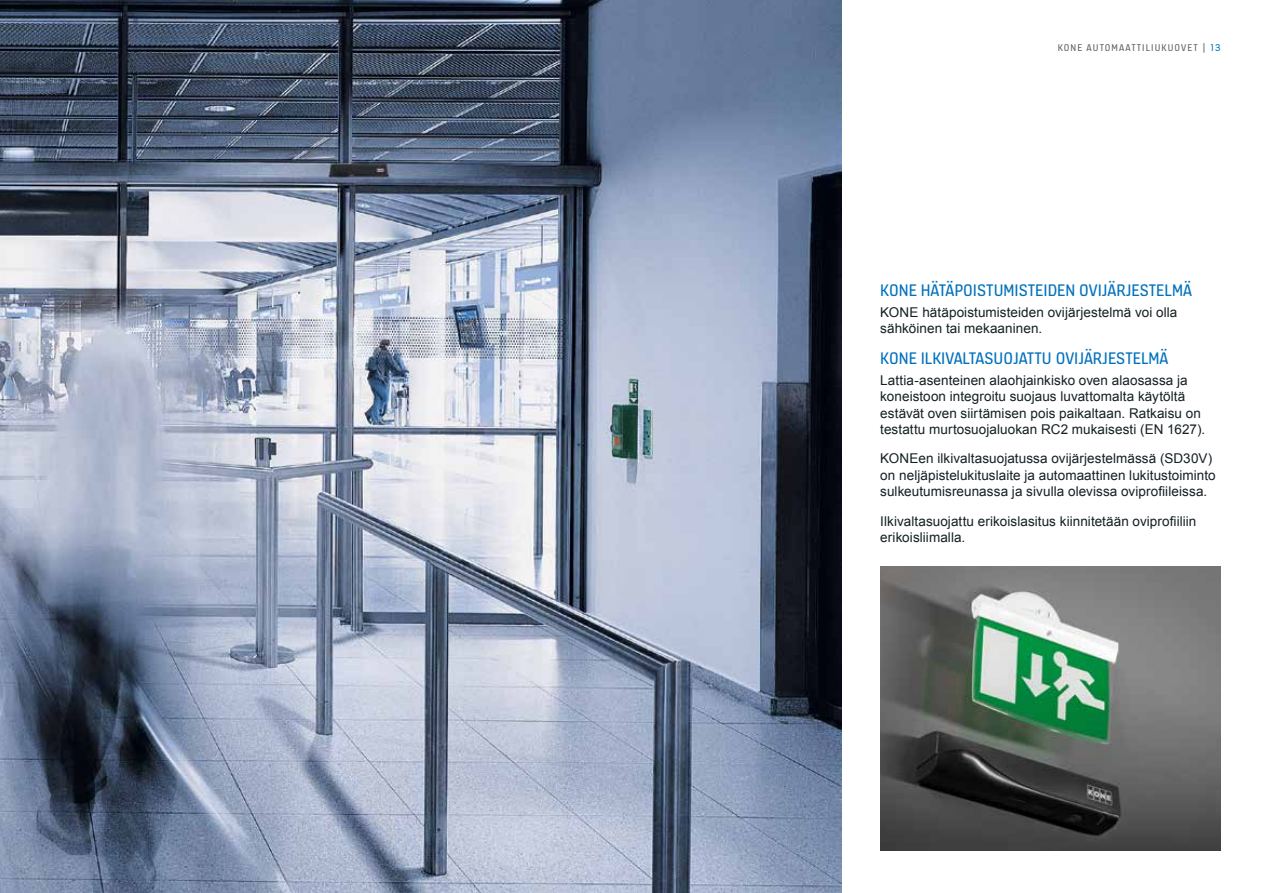
<style>
.page{position:relative;width:1263px;height:893px;background:#fff}
.page>*{position:absolute;margin:0;border:0;box-sizing:border-box;transform-origin:0 0}
.t1{font:18px "KONE Information v 13";color:#0071bd}
.t2{font:13.5px/16.5px "Arial";letter-spacing:.005em;color:#142023}
.t3{font:10.5px "KONE Information v 13";letter-spacing:.1em;color:#636466}
.s1{color:#0077be}
</style>
<div class="page">
<img style="left:0;top:0;width:842px;height:893px">
<img style="left:880px;top:567px;width:340px;height:283px">
<p class="t3" style="left:1058px;top:40px;width:164px">KONE AUTOMAATTILIUKUOVET | <span class="s1">13</span></p>
<h1 class="t1" style="left:880px;top:278px;width:313px">KONE HÄTÄPOISTUMISTEIDEN OVIJÄRJESTELMÄ</h1>
<p class="t2" style="left:880px;top:304px;width:299px">KONE hätäpoistumisteiden ovijärjestelmä voi olla sähköinen tai mekaaninen.</p>
<h1 class="t1" style="left:880px;top:346px;width:290px">KONE ILKIVALTASUOJATTU OVIJÄRJESTELMÄ</h1>
<p class="t2" style="left:880px;top:372px;width:326px">Lattia-asenteinen alaohjainkisko oven alaosassa ja koneistoon integroitu suojaus luvattomalta käytöltä estävät oven siirtämisen pois paikaltaan. Ratkaisu on testattu murtosuojaluokan RC2 mukaisesti (EN 1627).</p>
<p class="t2" style="left:880px;top:450px;width:337px">KONEen ilkivaltasuojatussa ovijärjestelmässä (SD30V) on neljäpistelukituslaite ja automaattinen lukitustoiminto sulkeutumisreunassa ja sivulla olevissa oviprofiileissa.</p>
<p class="t2" style="left:880px;top:513px;width:318px">Ilkivaltasuojattu erikoislasitus kiinnitetään oviprofiiliin erikoisliimalla.</p>
</div>
